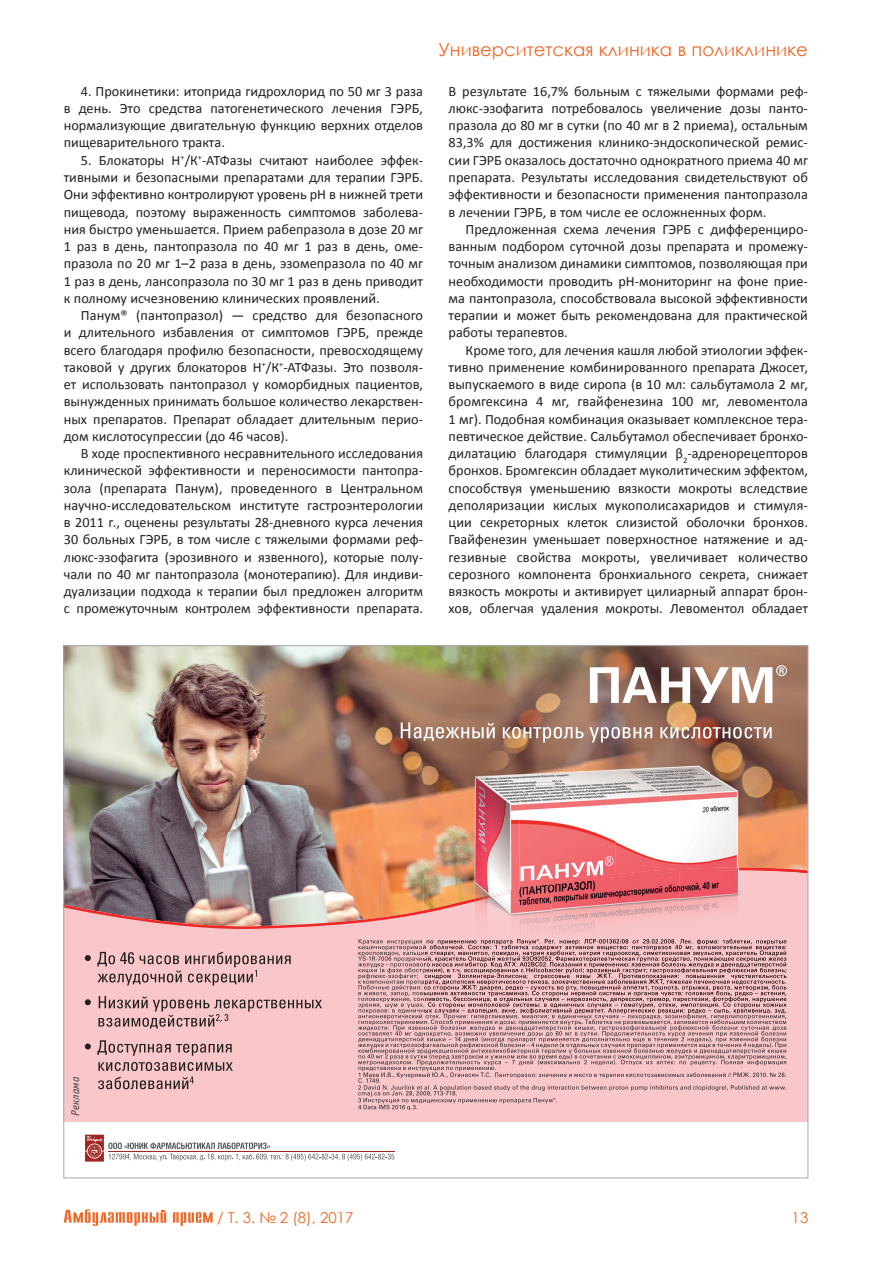
<style>
.page{position:relative;width:893px;height:1263px;background:#fff}
.page>*{position:absolute;margin:0;border:0;box-sizing:border-box;transform-origin:0 0}
.t1{font:18px "Century Gothic";color:#ee6828}
.t2{font:15px "Century Gothic";color:#ee6828}
.Osnova_text{font:14.25px/17.2px "Calibri";color:#231f20;text-align:justify}
.Osnova_text-2{font:italic 11.25px "Officina Sans C";color:#3e3e3f}
</style>
<div class="page">
<svg style="left:173px;top:1212px;width:40px;height:14px"></svg>
<svg style="left:64px;top:1209px;width:102px;height:17px"></svg>
<img style="left:66px;top:647px;width:740px;height:45px">
<img style="left:66px;top:692px;width:476px;height:47px">
<img style="left:542px;top:692px;width:159px;height:30px">
<img style="left:701px;top:692px;width:105px;height:30px">
<img style="left:66px;top:739px;width:317px;height:122px">
<img style="left:383px;top:739px;width:41px;height:122px">
<svg style="left:590px;top:665px;width:197px;height:38px"></svg>
<svg style="left:66px;top:868px;width:740px;height:254px;background:#e1b3b3"></svg>
<svg style="left:358px;top:939px;width:429px;height:171px;background:#daaeb1"></svg>
<svg style="left:85px;top:955px;width:6px;height:6px"></svg>
<svg style="left:97px;top:952px;width:194px;height:33px;background:#cea5a8"></svg>
<svg style="left:85px;top:999px;width:6px;height:6px"></svg>
<svg style="left:98px;top:996px;width:224px;height:32px;background:#d3a9ac"></svg>
<svg style="left:85px;top:1043px;width:6px;height:6px"></svg>
<svg style="left:97px;top:1040px;width:135px;height:16px;background:#c9a1a4"></svg>
<svg style="left:98px;top:1062px;width:135px;height:27px;background:#c8a1a3"></svg>
<img style="left:424px;top:722px;width:382px;height:94px">
<img style="left:424px;top:816px;width:95px;height:52px">
<img style="left:519px;top:819px;width:96px;height:49px">
<img style="left:615px;top:840px;width:96px;height:28px">
<img style="left:711px;top:816px;width:95px;height:52px">
<img style="left:424px;top:913px;width:382px;height:5px">
<img style="left:784px;top:965px;width:22px;height:16px">
<img style="left:720px;top:966px;width:64px;height:16px">
<img style="left:455px;top:913px;width:224px;height:100px">
<img style="left:679px;top:918px;width:90px;height:44px">
<img style="left:424px;top:918px;width:105px;height:47px">
<img style="left:637px;top:966px;width:42px;height:13px">
<img style="left:559px;top:966px;width:75px;height:18px">
<img style="left:454px;top:939px;width:332px;height:4px">
<img style="left:424px;top:969px;width:360px;height:3px">
<img style="left:424px;top:868px;width:382px;height:45px">
<img style="left:517px;top:939px;width:216px;height:5px">
<img style="left:424px;top:945px;width:360px;height:4px">
<img style="left:557px;top:950px;width:229px;height:5px">
<img style="left:428px;top:956px;width:132px;height:5px">
<img style="left:469px;top:962px;width:317px;height:4px">
<img style="left:441px;top:968px;width:322px;height:5px">
<img style="left:458px;top:973px;width:263px;height:5px">
<img style="left:614px;top:979px;width:142px;height:5px">
<img style="left:428px;top:987px;width:351px;height:2px">
<img style="left:461px;top:985px;width:314px;height:4px">
<img style="left:522px;top:991px;width:241px;height:4px">
<img style="left:454px;top:996px;width:305px;height:6px">
<img style="left:428px;top:1002px;width:341px;height:5px">
<img style="left:425px;top:1009px;width:358px;height:3px">
<img style="left:530px;top:1008px;width:240px;height:5px">
<svg style="left:401px;top:722px;width:371px;height:20px;background:#ad8a7b"></svg>
<hr style="left:108px;top:1151px;width:287px;height:1px;background:#a02421">
<svg style="left:85px;top:1135px;width:309px;height:26px"></svg>
<p class="Osnova_text" style="left:64px;top:82px;width:361px;text-indent:17px">4. Прокинетики: итоприда гидрохлорид по 50 мг 3 раза в день. Это средства патогенетического лечения ГЭРБ, нормализующие двигательную функцию верхних отделов пищеварительного тракта.</p>
<p class="Osnova_text" style="left:64px;top:151px;width:361px;text-indent:17px">5. Блокаторы Н<sup>+</sup>/К<sup>+</sup>-АТФазы считают наиболее эффек&shy;тивными и безопасными препаратами для терапии ГЭРБ.<br>Они эффективно контролируют уровень рН в нижней трети пищевода, поэтому выраженность симптомов заболева&shy;ния быстро уменьшается. Прием рабепразола в дозе 20 мг 1 раз в день, пантопразола по 40 мг 1 раз в день, оме&shy;празола по 20 мг 1–2 раза в день, эзомепразола по 40 мг 1 раз в день, лансопразола по 30 мг 1 раз в день приводит к полному исчезновению клинических проявлений.</p>
<p class="Osnova_text" style="left:64px;top:307px;width:361px;text-indent:17px">Панум® (пантопразол) — средство для безопасного и длительного избавления от симптомов ГЭРБ, прежде всего благодаря профилю безопасности, превосходящему таковой у других блокаторов Н<sup>+</sup>/К<sup>+</sup>-АТФазы. Это позволя&shy;ет использовать пантопразол у коморбидных пациентов, вынужденных принимать большое количество лекарствен&shy;ных препаратов. Препарат обладает длительным перио&shy;дом кислотосупрессии (до 46 часов).</p>
<p class="Osnova_text" style="left:64px;top:445px;width:361px;text-indent:17px">В ходе проспективного несравнительного исследования клинической эффективности и переносимости пантопра&shy;зола (препарата Панум), проведенного в Центральном научно-исследовательском институте гастроэнтерологии в 2011 г., оценены результаты 28-дневного курса лечения 30 больных ГЭРБ, в том числе с тяжелыми формами реф&shy;люкс-эзофагита (эрозивного и язвенного), которые полу&shy;чали по 40 мг пантопразола (монотерапию). Для индиви&shy;дуализации подхода к терапии был предложен алгоритм с промежуточным контролем эффективности препарата.</p>
<p class="t1" style="left:438px;top:37px;width:371px">Университетская клиника в поликлинике</p>
<p class="Osnova_text" style="left:449px;top:82px;width:361px">В результате 16,7% больным с тяжелыми формами реф&shy;люкс-эзофагита потребовалось увеличение дозы панто&shy;празола до 80 мг в сутки (по 40 мг в 2 приема), остальным 83,3% для достижения клинико-эндоскопической ремис&shy;сии ГЭРБ оказалось достаточно однократного приема 40 мг препарата. Результаты исследования свидетельствуют об эффективности и безопасности применения пантопразола в лечении ГЭРБ, в том числе ее осложненных форм.</p>
<p class="Osnova_text" style="left:449px;top:220px;width:361px;text-indent:17px">Предложенная схема лечения ГЭРБ с дифференциро&shy;ванным подбором суточной дозы препарата и промежу&shy;точным анализом динамики симптомов, позволяющая при необходимости проводить рН-мониторинг на фоне прие&shy;ма пантопразола, способствовала высокой эффективности терапии и может быть рекомендована для практической работы терапевтов.</p>
<p class="Osnova_text" style="left:449px;top:341px;width:361px;text-indent:17px">Кроме того, для лечения кашля любой этиологии эффек&shy;тивно применение комбинированного препарата Джосет, выпускаемого в виде сиропа (в 10 мл: сальбутамола 2 мг, бромгексина 4 мг, гвайфенезина 100 мг, левоментола 1 мг). Подобная комбинация оказывает комплексное тера&shy;певтическое действие. Сальбутамол обеспечивает бронхо&shy;дилатацию благодаря стимуляции β<sub>2</sub>-адренорецепторов бронхов. Бромгексин обладает муколитическим эффектом, способствуя уменьшению вязкости мокроты вследствие деполяризации кислых мукополисахаридов и стимуля&shy;ции секреторных клеток слизистой оболочки бронхов.<br>Гвайфенезин уменьшает поверхностное натяжение и ад&shy;гезивные свойства мокроты, увеличивает количество серозного компонента бронхиального секрета, снижает вязкость мокроты и активирует цилиарный аппарат брон&shy;хов, облегчая удаления мокроты. Левоментол обладает</p>
<p class="Osnova_text-2" style="left:69px;top:1115px;width:40px;rotate:-90deg">Реклама</p>
<p class="t2" style="left:217px;top:1207px;width:138px">/ Т. 3. № 2 (8), 2017</p>
<p class="t2" style="left:791px;top:1207px;width:18px">13</p>
</div>
